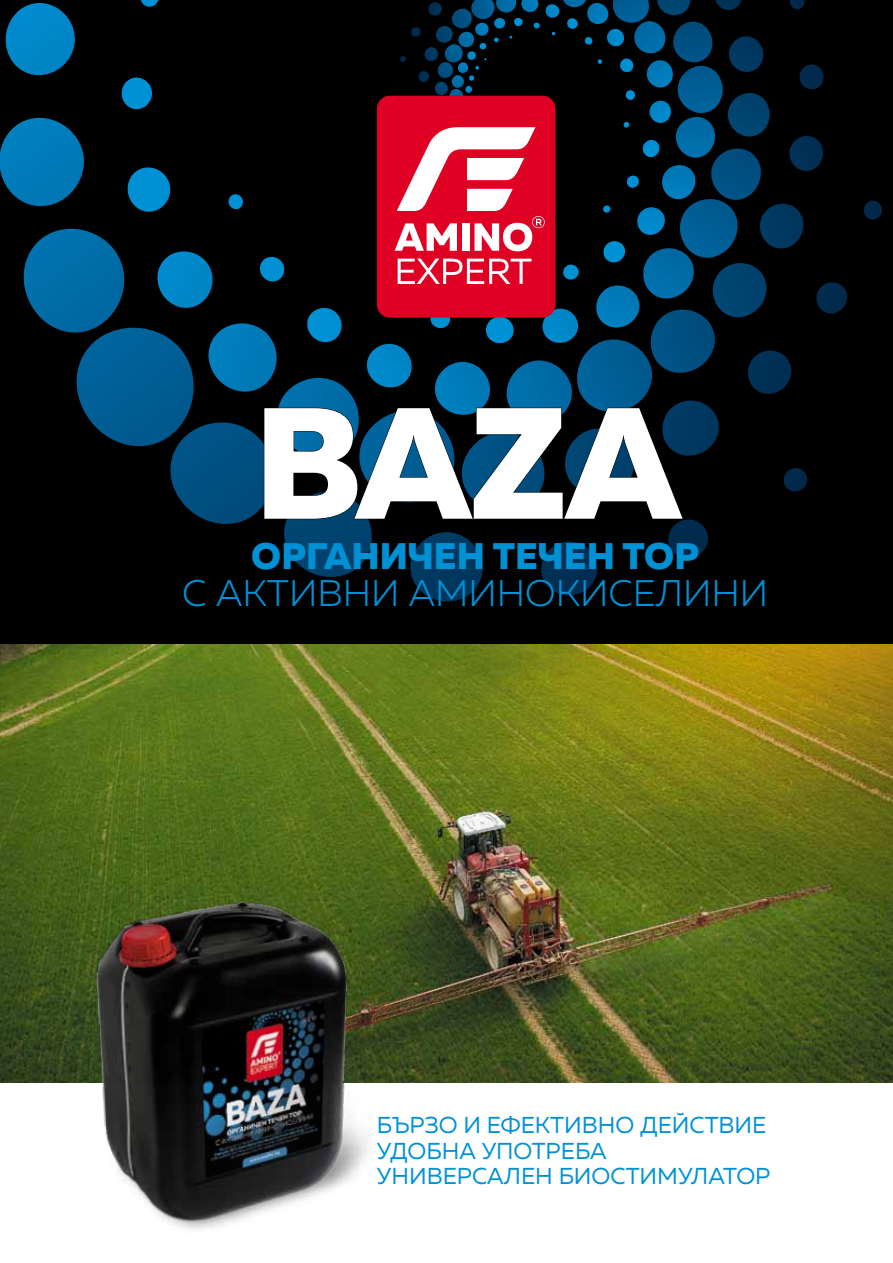
<style>
.page{position:relative;width:893px;height:1263px;background:#fff}
.page>*{position:absolute;margin:0;border:0;box-sizing:border-box;transform-origin:0 0}
.t1{font:800 157.8px "Muller";color:#fff}
.t2{font:300 37.05px "Muller";color:#0091d5}
.t3{font:800 37.05px "Muller";color:#0091d5}
.t4{font:22.95px/25.5px "Muller";color:#0091d5}
</style>
<div class="page">
<div style="left:0;top:0;width:893px;height:644px;background:#000"></div>
<svg style="left:0;top:3px;width:809px;height:599px;background:#001825"></svg>
<svg style="left:122px;top:0;width:761px;height:511px;background:#001521"></svg>
<svg style="left:228px;top:0;width:596px;height:424px;background:#001420"></svg>
<svg style="left:379px;top:0;width:391px;height:343px;background:#002236"></svg>
<svg style="left:555px;top:0;width:168px;height:285px;background:#003350"></svg>
<div style="left:377px;top:96px;width:178px;height:222px;background:#df0023;border-radius:13px"></div>
<svg style="left:398px;top:259px;width:134px;height:25px"></svg>
<svg style="left:395px;top:0;width:278px;height:251px"></svg>
<svg style="left:264px;top:408px;width:419px;height:111px;background:#00273f"></svg>
<img style="left:0;top:644px;width:893px;height:438px">
<img style="left:30px;top:869px;width:363px;height:360px">
<h1 class="t1" style="left:254px;top:364px;width:430px">BAZA</h1>
<h2 class="t3" style="left:251px;top:532px;width:449px">ОРГАНИЧЕН ТЕЧЕН ТОР</h2>
<h2 class="t2" style="left:182px;top:570px;width:587px">С АКТИВНИ АМИНОКИСЕЛИНИ</h2>
<p class="t4" style="left:377px;top:1112px;width:395px">БЪРЗО И ЕФЕКТИВНО ДЕЙСТВИЕ<br>УДОБНА УПОТРЕБА<br>УНИВЕРСАЛЕН БИОСТИМУЛАТОР</p>
</div>
